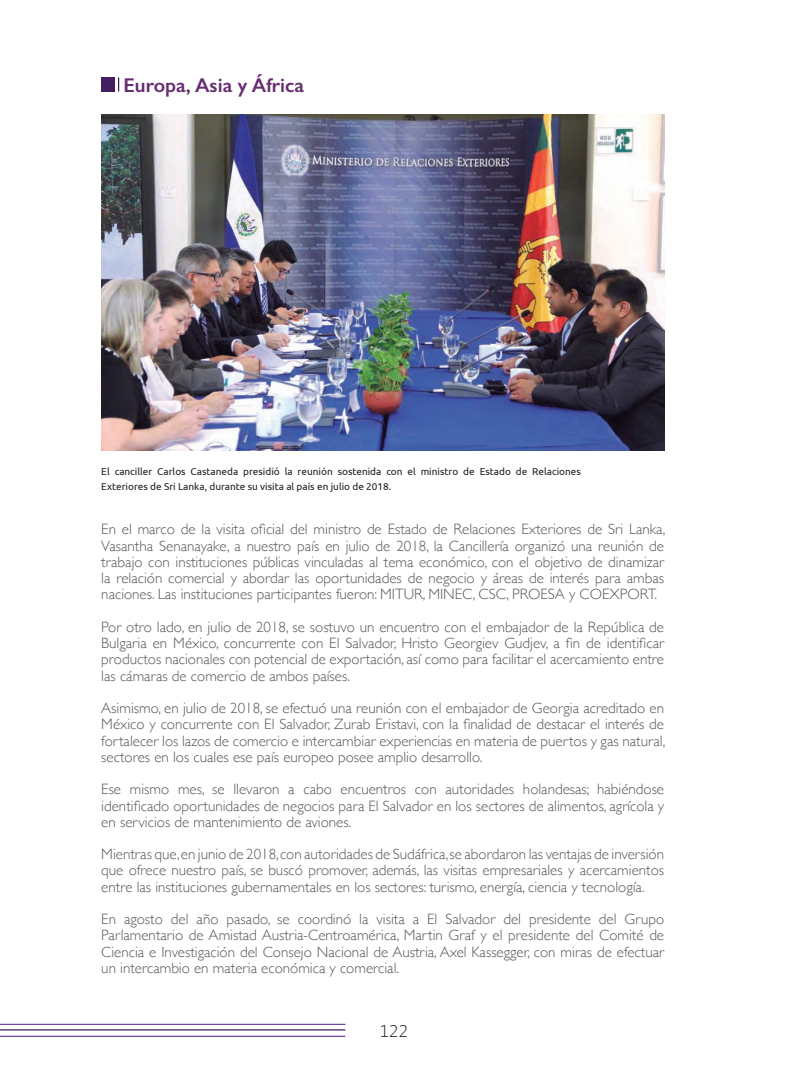
<style>
.page{position:relative;width:788px;height:1080px;background:#fff}
.page>*{position:absolute;margin:0;border:0;box-sizing:border-box;transform-origin:0 0}
.t1{font:600 20px "Gill Sans";color:#662d70}
.t2{font:300 17.5px "Segan";color:#231f20}
.t3{font:300 15px/16.2px "Gill Sans";color:#57585a;text-align:justify}
.t4{font:10px/15px "Ubuntu";color:#231f20}
</style>
<div class="page">
<hr style="left:0;top:1024px;width:345px;height:1px;background:#70449b">
<hr style="left:0;top:1036px;width:345px;height:1px;background:#70449b">
<hr style="left:0;top:1029px;width:345px;height:2px;background:#431f5f">
<img style="left:101px;top:115px;width:563px;height:335px">
<div style="left:101px;top:77px;width:14px;height:15px;background:#431f5f"></div>
<svg style="left:118px;top:77px;width:1px;height:15px"></svg>
<p class="t1" style="left:123px;top:73px;width:182px">Europa, Asia y África</p>
<p class="t4" style="left:101px;top:463px;width:481px">El canciller Carlos Castaneda presidió la reunión sostenida con el ministro de Estado de Relaciones<br>Exteriores de Sri Lanka, durante su visita al país en julio de 2018.</p>
<p class="t3" style="left:101px;top:521px;width:565px">En el marco de la visita oficial del ministro de Estado de Relaciones Exteriores de Sri Lanka, Vasantha Senanayake, a nuestro país en julio de 2018, la Cancillería organizó una reunión de trabajo con instituciones públicas vinculadas al tema económico, con el objetivo de dinamizar la relación comercial y abordar las oportunidades de negocio y áreas de interés para ambas naciones. Las instituciones participantes fueron: MITUR, MINEC, CSC, PROESA y COEXPORT.</p>
<p class="t3" style="left:101px;top:618px;width:564px">Por otro lado, en julio de 2018, se sostuvo un encuentro con el embajador de la República de Bulgaria en México, concurrente con El Salvador, Hristo Georgiev Gudjev, a fin de identificar productos nacionales con potencial de exportación, así como para facilitar el acercamiento entre las cámaras de comercio de ambos países.</p>
<p class="t3" style="left:101px;top:699px;width:565px">Asimismo, en julio de 2018, se efectuó una reunión con el embajador de Georgia acreditado en México y concurrente con El Salvador, Zurab Eristavi, con la finalidad de destacar el interés de fortalecer los lazos de comercio e intercambiar experiencias en materia de puertos y gas natural, sectores en los cuales ese país europeo posee amplio desarrollo.</p>
<p class="t3" style="left:101px;top:781px;width:564px">Ese mismo mes, se llevaron a cabo encuentros con autoridades holandesas; habiéndose identificado oportunidades de negocios para El Salvador en los sectores de alimentos, agrícola y en servicios de mantenimiento de aviones.</p>
<p class="t3" style="left:101px;top:846px;width:564px">Mientras que, en junio de 2018, con autoridades de Sudáfrica, se abordaron las ventajas de inversión que ofrece nuestro país, se buscó promover, además, las visitas empresariales y acercamientos entre las instituciones gubernamentales en los sectores: turismo, energía, ciencia y tecnología.</p>
<p class="t3" style="left:101px;top:910px;width:564px">En agosto del año pasado, se coordinó la visita a El Salvador del presidente del Grupo Parlamentario de Amistad Austria-Centroamérica, Martin Graf y el presidente del Comité de Ciencia e Investigación del Consejo Nacional de Austria, Axel Kassegger, con miras de efectuar un intercambio en materia económica y comercial.</p>
<p class="t2" style="left:380px;top:1023px;width:30px">122</p>
</div>
